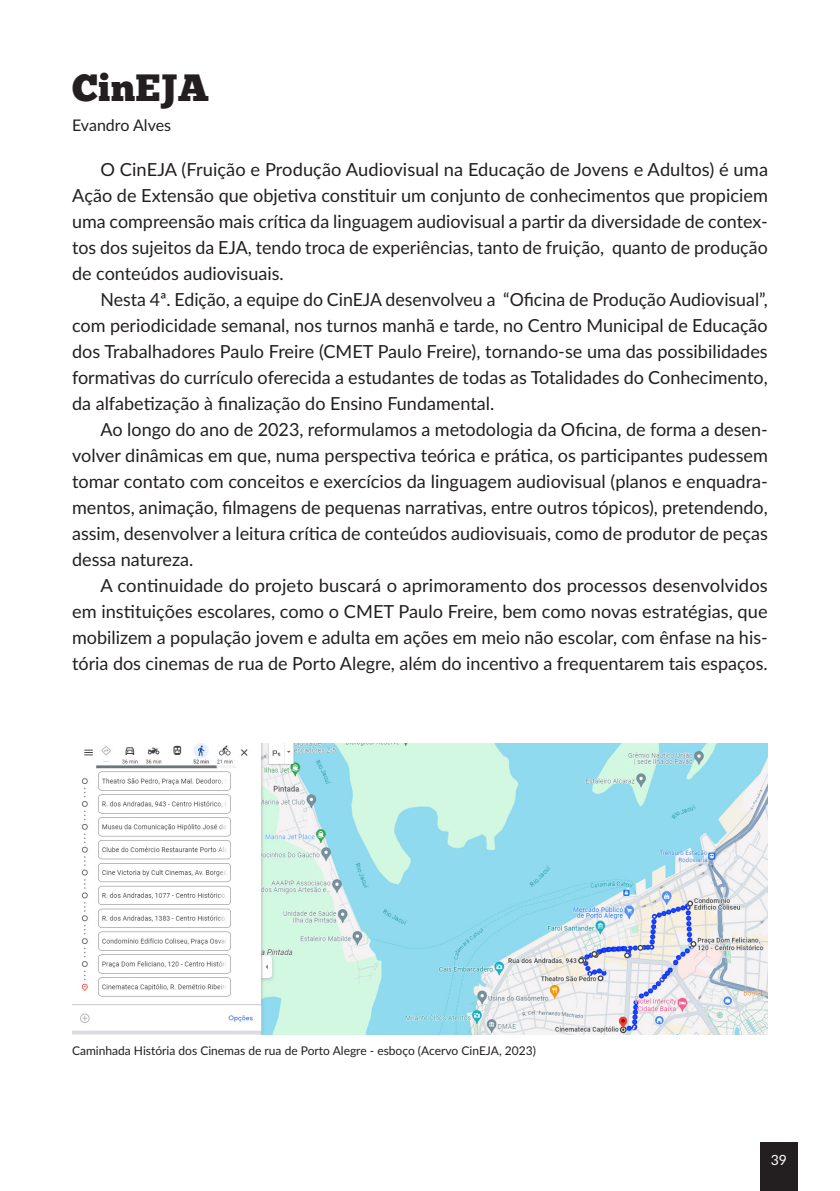
<style>
.page{position:relative;width:840px;height:1191px;background:#fff}
.page>*{position:absolute;margin:0;border:0;box-sizing:border-box;transform-origin:0 0}
.t1{font:38px "Chunk Five";color:#231f20}
.Corpo{font:18px/26px "Lato";color:#231f20;text-align:justify}
.Corpo-2{font:16px "Lato";color:#231f20}
.t2{font:14px "Lato";color:#fff}
.Corpo-3{font:12px "Lato";color:#231f20}
</style>
<div class="page">
<div style="left:759px;top:1142px;width:38px;height:49px;background:#231f20"></div>
<img style="left:72px;top:744px;width:695px;height:290px">
<p class="t1" style="left:72px;top:64px;width:138px">CinEJA</p>
<p class="Corpo-2" style="left:72px;top:113px;width:100px">Evandro Alves</p>
<p class="Corpo" style="left:72px;top:156px;width:697px;text-indent:28px">O CinEJA (Fruição e Produção Audiovisual na Educação de Jovens e Adultos) é uma Ação de Extensão que objetiva constituir um conjunto de conhecimentos que propiciem uma compreensão mais crítica da linguagem audiovisual a partir da diversidade de contex&shy;tos dos sujeitos da EJA, tendo troca de experiências, tanto de fruição, quanto de produção de conteúdos audiovisuais.</p>
<p class="Corpo" style="left:72px;top:286px;width:697px;text-indent:28px">Nesta 4ª. Edição, a equipe do CinEJA desenvolveu a “Oficina de Produção Audiovisual”, com periodicidade semanal, nos turnos manhã e tarde, no Centro Municipal de Educação dos Trabalhadores Paulo Freire (CMET Paulo Freire), tornando-se uma das possibilidades formativas do currículo oferecida a estudantes de todas as Totalidades do Conhecimento, da alfabetização à finalização do Ensino Fundamental.</p>
<p class="Corpo" style="left:72px;top:416px;width:697px;text-indent:28px">Ao longo do ano de 2023, reformulamos a metodologia da Oficina, de forma a desen&shy;volver dinâmicas em que, numa perspectiva teórica e prática, os participantes pudessem tomar contato com conceitos e exercícios da linguagem audiovisual (planos e enquadra&shy;mentos, animação, filmagens de pequenas narrativas, entre outros tópicos), pretendendo, assim, desenvolver a leitura crítica de conteúdos audiovisuais, como de produtor de peças dessa natureza.</p>
<p class="Corpo" style="left:72px;top:572px;width:697px;text-indent:28px">A continuidade do projeto buscará o aprimoramento dos processos desenvolvidos em instituições escolares, como o CMET Paulo Freire, bem como novas estratégias, que mobilizem a população jovem e adulta em ações em meio não escolar, com ênfase na his&shy;tória dos cinemas de rua de Porto Alegre, além do incentivo a frequentarem tais espaços.</p>
<p class="Corpo-3" style="left:72px;top:1042px;width:465px">Caminhada História dos Cinemas de rua de Porto Alegre - esboço (Acervo CinEJA, 2023)</p>
<p class="t2" style="left:770px;top:1150px;width:18px">39</p>
</div>
